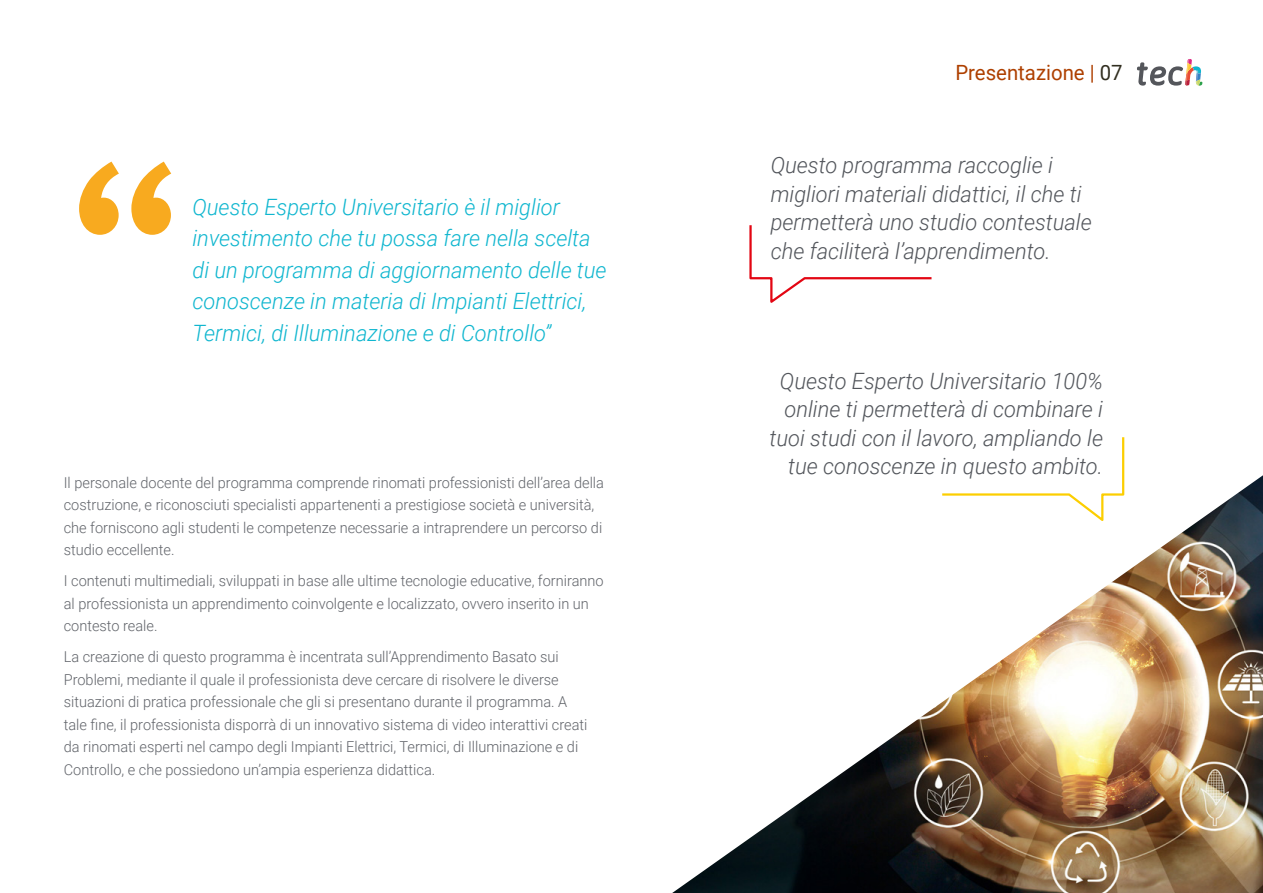
<style>
.page{position:relative;width:1263px;height:893px;background:#fff}
.page>*{position:absolute;margin:0;border:0;box-sizing:border-box;transform-origin:0 0}
.t1{font:italic 300 22.5px/28.5px "Roboto";color:#52555b;text-align:right}
.t2{font:italic 300 22.5px/31.5px "Roboto";color:#0fb6cf}
.t3{font:21px "Roboto";color:#ae4000}
.t4{font:300 15px/22.5px "Roboto";color:#61646a}
.s1{color:#312e20}
</style>
<div class="page">
<svg style="left:79px;top:162px;width:92px;height:73px"></svg>
<svg style="left:1122px;top:437px;width:3px;height:38px"></svg>
<svg style="left:749px;top:225px;width:183px;height:78px"></svg>
<img style="left:672px;top:475px;width:591px;height:418px">
<svg style="left:1137px;top:59px;width:65px;height:27px"></svg>
<h1 class="t2" style="left:192px;top:190px;width:416px">Questo Esperto Universitario è il miglior investimento che tu possa fare nella scelta di un programma di aggiornamento delle tue conoscenze in materia di Impianti Elettrici, Termici, di Illuminazione e di Controllo”</h1>
<p class="t4" style="left:64px;top:470px;width:542px">Il personale docente del programma comprende rinomati professionisti dell’area della costruzione, e riconosciuti specialisti appartenenti a prestigiose società e università, che forniscono agli studenti le competenze necessarie a intraprendere un percorso di studio eccellente.</p>
<p class="t4" style="left:64px;top:569px;width:541px">I contenuti multimediali, sviluppati in base alle ultime tecnologie educative, forniranno al professionista un apprendimento coinvolgente e localizzato, ovvero inserito in un contesto reale.</p>
<p class="t4" style="left:64px;top:645px;width:525px">La creazione di questo programma è incentrata sull’Apprendimento Basato sui Problemi, mediante il quale il professionista deve cercare di risolvere le diverse situazioni di pratica professionale che gli si presentano durante il programma. A tale fine, il professionista disporrà di un innovativo sistema di video interattivi creati da rinomati esperti nel campo degli Impianti Elettrici, Termici, di Illuminazione e di Controllo, e che possiedono un’ampia esperienza didattica.</p>
<h2 class="t3" style="left:955px;top:57px;width:169px">Presentazione | <span class="s1">07</span></h2>
<h1 class="t1" style="left:771px;top:150px;width:323px;text-align:left">Questo programma raccoglie i migliori materiali didattici, il che ti permetterà uno studio contestuale che faciliterà l’apprendimento.</h1>
<h1 class="t1" style="left:770px;top:366px;width:335px">Questo Esperto Universitario 100% online ti permetterà di combinare i tuoi studi con il lavoro, ampliando le tue conoscenze in questo ambito.</h1>
</div>
